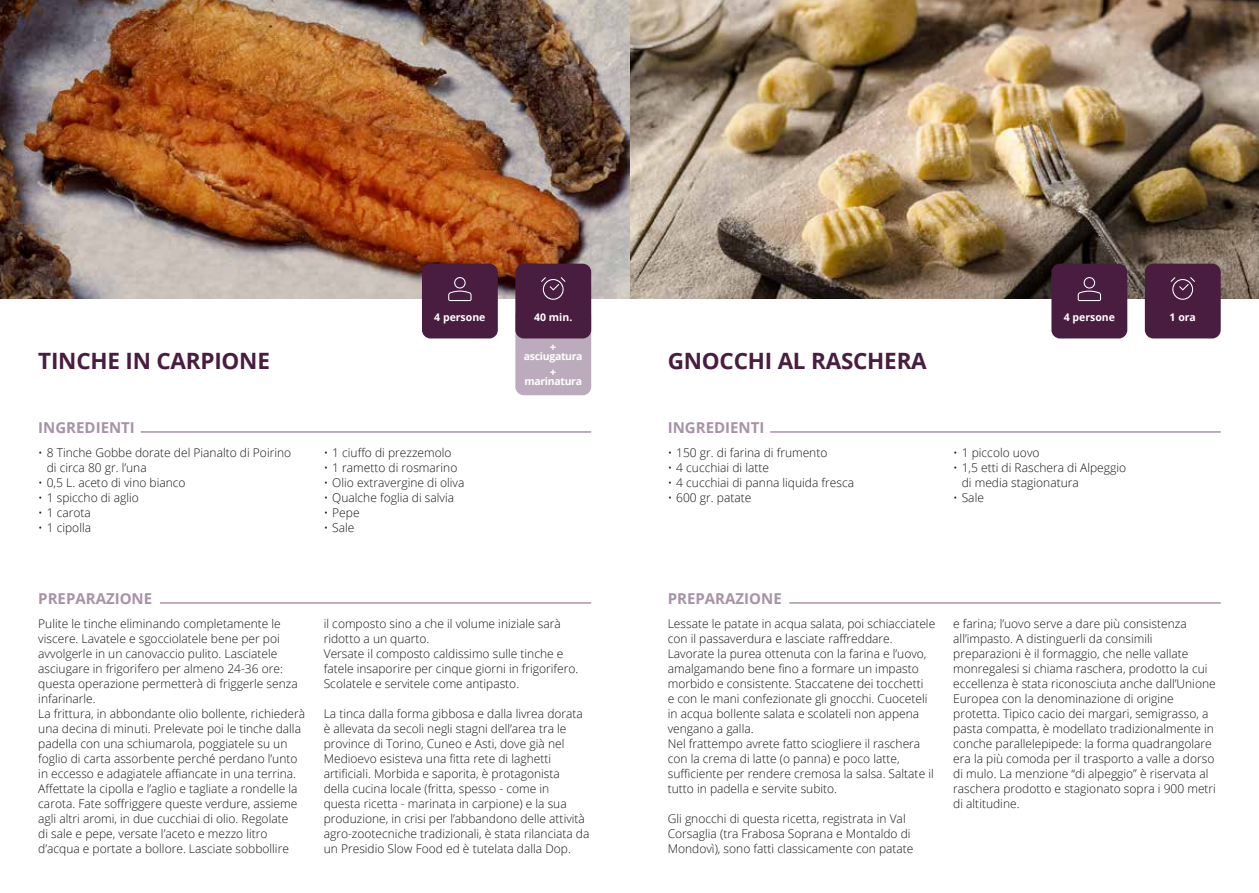
<style>
.page{position:relative;width:1259px;height:893px;background:#fff}
.page>*{position:absolute;margin:0;border:0;box-sizing:border-box;transform-origin:0 0}
.t1{font:700 22.5px "Open Sans";letter-spacing:-.01em;color:#491d3f}
.t2{font:700 15px "Open Sans";color:#a892a7}
.t3{font:300 12px/15px "Open Sans";color:#131313}
.t4{font:700 10.5px "Open Sans";letter-spacing:-.03em;color:#fff}
.t5{font:700 10.5px "Open Sans";color:#fff}
.t6{font:800 10.5px "Open Sans";color:#fff}
</style>
<div class="page">
<img style="left:629px;top:0;width:630px;height:299px">
<img style="left:0;top:0;width:629px;height:299px">
<div style="left:515px;top:307px;width:76px;height:88px;background:#bcabbc;border-radius:9px"></div>
<div style="left:1051px;top:264px;width:76px;height:74px;background:#491d3f;border-radius:9px"></div>
<svg style="left:1077px;top:277px;width:24px;height:24px"></svg>
<div style="left:1144px;top:264px;width:76px;height:74px;background:#491d3f;border-radius:9px"></div>
<svg style="left:1170px;top:277px;width:25px;height:23px"></svg>
<div style="left:422px;top:264px;width:76px;height:74px;background:#491d3f;border-radius:9px"></div>
<svg style="left:448px;top:277px;width:23px;height:24px"></svg>
<div style="left:515px;top:264px;width:76px;height:74px;background:#491d3f;border-radius:9px"></div>
<svg style="left:541px;top:277px;width:24px;height:23px"></svg>
<hr style="left:770px;top:431px;width:450px;height:2px;background:#a892a7">
<hr style="left:789px;top:602px;width:431px;height:2px;background:#a892a7">
<hr style="left:141px;top:431px;width:450px;height:2px;background:#a892a7">
<hr style="left:160px;top:602px;width:431px;height:2px;background:#a892a7">
<p class="t5" style="left:434px;top:309px;width:53px">4 persone</p>
<p class="t4" style="left:534px;top:310px;width:40px">40 min.</p>
<p class="t5" style="left:1063px;top:309px;width:53px">4 persone</p>
<p class="t4" style="left:1169px;top:310px;width:28px">1 ora</p>
<h1 class="t1" style="left:38px;top:345px;width:233px">TINCHE IN CARPIONE</h1>
<p class="t6" style="left:550px;top:339px;width:7px">+</p>
<p class="t4" style="left:524px;top:349px;width:60px">asciugatura</p>
<p class="t6" style="left:550px;top:365px;width:7px">+</p>
<p class="t4" style="left:524px;top:374px;width:59px">marinatura</p>
<h1 class="t1" style="left:668px;top:345px;width:260px">GNOCCHI AL RASCHERA</h1>
<p class="t2" style="left:38px;top:417px;width:98px">INGREDIENTI</p>
<p class="t2" style="left:668px;top:417px;width:98px">INGREDIENTI</p>
<p class="t3" style="left:47px;top:445px;width:246px;text-indent:-9px">• 8 Tinche Gobbe dorate del Pianalto di Poirino di circa 80 gr. l’una</p>
<p class="t3" style="left:38px;top:475px;width:149px">• 0,5 L. aceto di vino bianco</p>
<p class="t3" style="left:38px;top:490px;width:102px">• 1 spiccho di aglio</p>
<p class="t3" style="left:38px;top:505px;width:54px">• 1 carota</p>
<p class="t3" style="left:38px;top:520px;width:54px">• 1 cipolla</p>
<p class="t3" style="left:324px;top:445px;width:129px">• 1 ciuffo di prezzemolo</p>
<p class="t3" style="left:324px;top:460px;width:135px">• 1 rametto di rosmarino</p>
<p class="t3" style="left:324px;top:475px;width:142px">• Olio extravergine di oliva</p>
<p class="t3" style="left:324px;top:490px;width:132px">• Qualche foglia di salvia</p>
<p class="t3" style="left:324px;top:505px;width:37px">• Pepe</p>
<p class="t3" style="left:324px;top:520px;width:32px">• Sale</p>
<p class="t3" style="left:668px;top:445px;width:161px">• 150 gr. di farina di frumento</p>
<p class="t3" style="left:668px;top:460px;width:103px">• 4 cucchiai di latte</p>
<p class="t3" style="left:668px;top:475px;width:188px">• 4 cucchiai di panna liquida fresca</p>
<p class="t3" style="left:668px;top:490px;width:85px">• 600 gr. patate</p>
<p class="t3" style="left:953px;top:445px;width:88px">• 1 piccolo uovo</p>
<p class="t3" style="left:961px;top:460px;width:166px;text-indent:-9px">• 1,5 etti di Raschera di Alpeggio di media stagionatura</p>
<p class="t3" style="left:953px;top:490px;width:32px">• Sale</p>
<p class="t2" style="left:38px;top:588px;width:115px">PREPARAZIONE</p>
<p class="t2" style="left:668px;top:588px;width:115px">PREPARAZIONE</p>
<p class="t3" style="left:38px;top:616px;width:268px">Pulite le tinche eliminando completamente le viscere. Lavatele e sgocciolatele bene per poi avvolgerle in un canovaccio pulito. Lasciatele asciugare in frigorifero per almeno 24-36 ore: questa operazione permetterà di friggerle senza infarinarle.<br>La frittura, in abbondante olio bollente, richiederà una decina di minuti. Prelevate poi le tinche dalla padella con una schiumarola, poggiatele su un foglio di carta assorbente perché perdano l’unto in eccesso e adagiatele affiancate in una terrina.<br>Affettate la cipolla e l’aglio e tagliate a rondelle la carota. Fate soffriggere queste verdure, assieme agli altri aromi, in due cucchiai di olio. Regolate<br>di sale e pepe, versate l’aceto e mezzo litro d’acqua e portate a bollore. Lasciate sobbollire</p>
<p class="t3" style="left:324px;top:616px;width:256px">il composto sino a che il volume iniziale sarà ridotto a un quarto.<br>Versate il composto caldissimo sulle tinche e fatele insaporire per cinque giorni in frigorifero.<br>Scolatele e servitele come antipasto.</p>
<p class="t3" style="left:324px;top:706px;width:267px">La tinca dalla forma gibbosa e dalla livrea dorata è allevata da secoli negli stagni dell’area tra le province di Torino, Cuneo e Asti, dove già nel Medioevo esisteva una fitta rete di laghetti artificiali. Morbida e saporita, è protagonista<br>della cucina locale (fritta, spesso - come in<br>questa ricetta - marinata in carpione) e la sua produzione, in crisi per l’abbandono delle attività agro-zootecniche tradizionali, è stata rilanciata da un Presidio Slow Food ed è tutelata dalla Dop.</p>
<p class="t3" style="left:668px;top:616px;width:269px">Lessate le patate in acqua salata, poi schiacciatele con il passaverdura e lasciate raffreddare.<br>Lavorate la purea ottenuta con la farina e l’uovo, amalgamando bene fino a formare un impasto morbido e consistente. Staccatene dei tocchetti<br>e con le mani confezionate gli gnocchi. Cuoceteli in acqua bollente salata e scolateli non appena vengano a galla.<br>Nel frattempo avrete fatto sciogliere il raschera con la crema di latte (o panna) e poco latte, sufficiente per rendere cremosa la salsa. Saltate il tutto in padella e servite subito.</p>
<p class="t3" style="left:668px;top:811px;width:247px">Gli gnocchi di questa ricetta, registrata in Val<br>Corsaglia (tra Frabosa Soprana e Montaldo di<br>Mondovì), sono fatti classicamente con patate</p>
<p class="t3" style="left:953px;top:616px;width:264px">e farina; l’uovo serve a dare più consistenza all’impasto. A distinguerli da consimili preparazioni è il formaggio, che nelle vallate monregalesi si chiama raschera, prodotto la cui eccellenza è stata riconosciuta anche dall’Unione Europea con la denominazione di origine protetta. Tipico cacio dei margari, semigrasso, a pasta compatta, è modellato tradizionalmente in conche parallelepipede: la forma quadrangolare era la più comoda per il trasporto a valle a dorso di mulo. La menzione “di alpeggio” è riservata al raschera prodotto e stagionato sopra i 900 metri di altitudine.</p>
</div>
